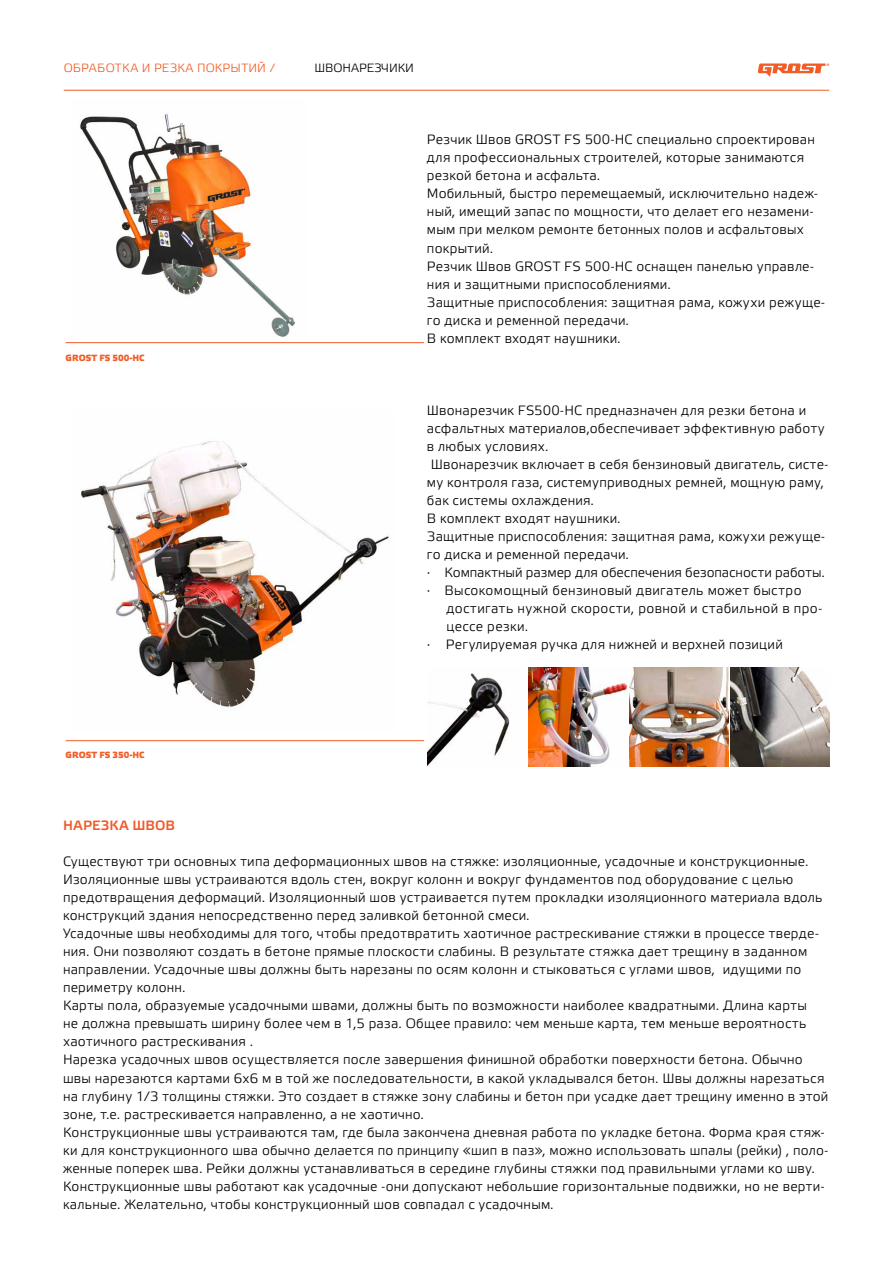
<style>
.page{position:relative;width:893px;height:1263px;background:#fff}
.page>*{position:absolute;margin:0;border:0;box-sizing:border-box;transform-origin:0 0}
.t1{font:300 13.5px/18px "Etelka";letter-spacing:.015em;color:#000}
.t2{font:500 13.5px "Etelka";letter-spacing:.02em;color:#f15a29}
.t3{font:300 12px "Etelka";letter-spacing:.015em;color:#f15d27}
.t4{font:300 12px "Etelka";color:#000}
.t5{font:500 9px "Etelka";color:#f15d27}
</style>
<div class="page">
<hr style="left:64px;top:90px;width:765px;height:1px;background:#f15d27">
<svg style="left:758px;top:63px;width:71px;height:14px"></svg>
<img style="left:80px;top:114px;width:215px;height:223px">
<img style="left:81px;top:441px;width:308px;height:267px">
<hr style="left:66px;top:342px;width:358px;height:1px;background:#f15d27">
<hr style="left:66px;top:740px;width:358px;height:1px;background:#f15d27">
<img style="left:528px;top:668px;width:99px;height:98px">
<img style="left:427px;top:673px;width:83px;height:93px">
<img style="left:730px;top:668px;width:99px;height:98px">
<img style="left:629px;top:668px;width:99px;height:98px">
<p class="t3" style="left:64px;top:61px;width:212px">Обработка и резка покрытий /</p>
<p class="t5" style="left:66px;top:352px;width:80px">GROST FS 500-HC</p>
<p class="t5" style="left:66px;top:749px;width:80px">GROST FS 350-HC</p>
<p class="t4" style="left:314px;top:61px;width:101px">ШВОНАРЕЗЧИКИ</p>
<p class="t1" style="left:427px;top:131px;width:400px">Резчик Швов GROST FS 500-HC специально спроектирован для профессиональных строителей, которые занимаются резкой бетона и асфальта.<br>Мобильный, быстро перемещаемый, исключительно надеж&shy;ный, имещий запас по мощности, что делает его незамени&shy;мым при мелком ремонте бетонных полов и асфальтовых покрытий.<br>Резчик Швов GROST FS 500-HC оснащен панелью управле&shy;ния и защитными приспособлениями.<br>Защитные приспособления: защитная рама, кожухи режуще&shy;го диска и ременной передачи.<br>В комплект входят наушники.</p>
<p class="t1" style="left:427px;top:402px;width:403px">Швонарезчик FS500-HC предназначен для резки бетона и асфальтных материалов,обеспечивает эффективную работу в любых условиях.<br>Швонарезчик включает в себя бензиновый двигатель, систе&shy;му контроля газа, системуприводных ремней, мощную раму, бак системы охлаждения.<br>В комплект входят наушники.<br>Защитные приспособления: защитная рама, кожухи режуще&shy;го диска и ременной передачи.<br>· Компактный размер для обеспечения безопасности работы. · Высокомощный бензиновый двигатель может быстро</p>
<p class="t1" style="left:446px;top:600px;width:377px">достигать нужной скорости, ровной и стабильной в про-</p>
<p class="t1" style="left:446px;top:618px;width:83px">цессе резки.</p>
<p class="t1" style="left:427px;top:636px;width:357px">· Регулируемая ручка для нижней и верхней позиций</p>
<p class="t2" style="left:63px;top:817px;width:114px">Нарезка швов</p>
<p class="t1" style="left:63px;top:853px;width:767px">Существуют три основных типа деформационных швов на стяжке: изоляционные, усадочные и конструкционные.<br>Изоляционные швы устраиваются вдоль стен, вокруг колонн и вокруг фундаментов под оборудование с целью предотвращения деформаций. Изоляционный шов устраивается путем прокладки изоляционного материала вдоль конструкций здания непосредственно перед заливкой бетонной смеси.<br>Усадочные швы необходимы для того, чтобы предотвратить хаотичное растрескивание стяжки в процессе тверде&shy;ния. Они позволяют создать в бетоне прямые плоскости слабины. В результате стяжка дает трещину в заданном направлении. Усадочные швы должны быть нарезаны по осям колонн и стыковаться с углами швов, идущими по периметру колонн.<br>Карты пола, образуемые усадочными швами, должны быть по возможности наиболее квадратными. Длина карты<br>не должна превышать ширину более чем в 1,5 раза. Общее правило: чем меньше карта, тем меньше вероятность хаотичного растрескивания .<br>Нарезка усадочных швов осуществляется после завершения финишной обработки поверхности бетона. Обычно швы нарезаются картами 6x6 м в той же последовательности, в какой укладывался бетон. Швы должны нарезаться на глубину 1/3 толщины стяжки. Это создает в стяжке зону слабины и бетон при усадке дает трещину именно в этой зоне, т.е. растрескивается направленно, а не хаотично.<br>Конструкционные швы устраиваются там, где была закончена дневная работа по укладке бетона. Форма края стяж&shy;ки для конструкционного шва обычно делается по принципу «шип в паз», можно использовать шпалы (рейки) , поло&shy;женные поперек шва. Рейки должны устанавливаться в середине глубины стяжки под правильными углами ко шву.<br>Конструкционные швы работают как усадочные -они допускают небольшие горизонтальные подвижки, но не верти&shy;кальные. Желательно, чтобы конструкционный шов совпадал с усадочным.</p>
</div>
